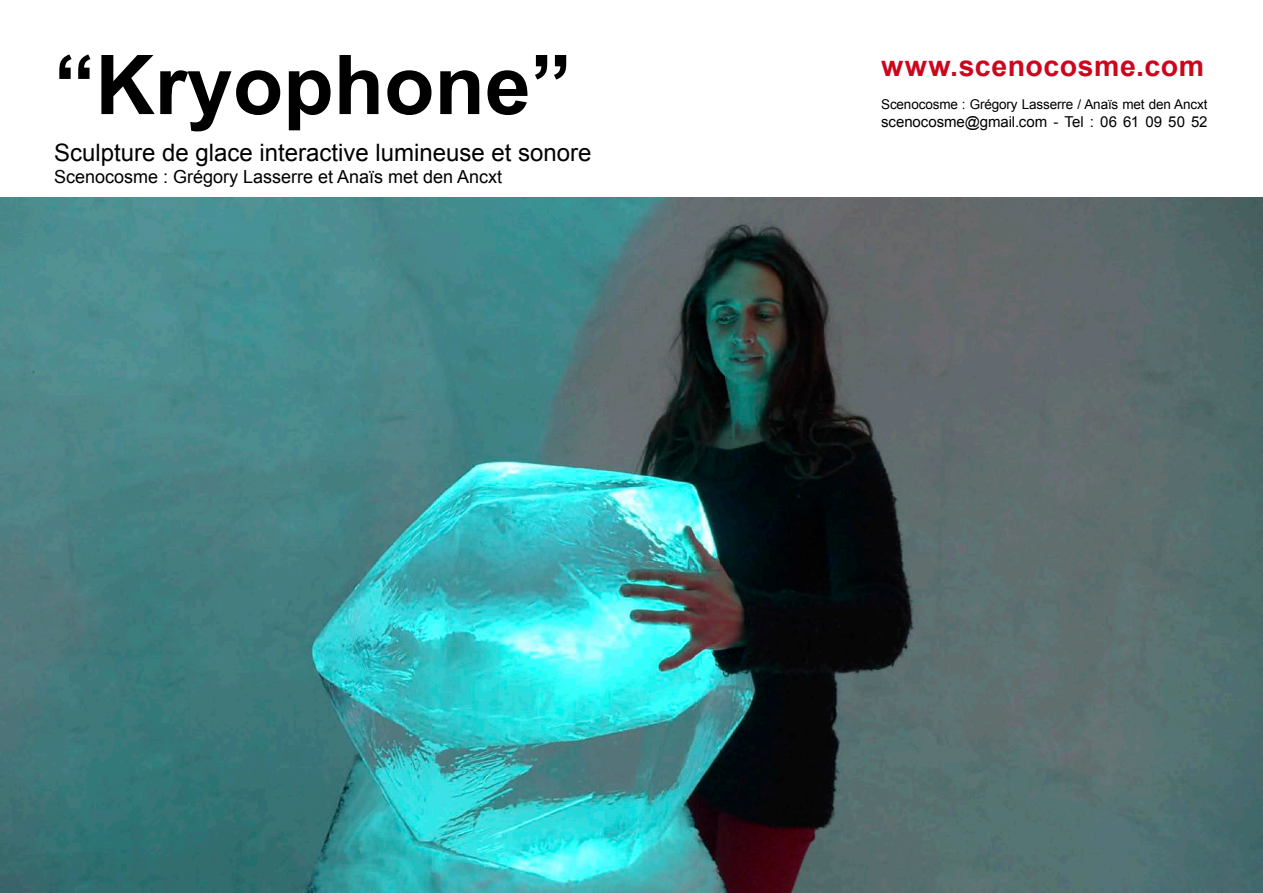
<style>
.page{position:relative;width:1263px;height:893px;background:#fff}
.page>*{position:absolute;margin:0;border:0;box-sizing:border-box;transform-origin:0 0}
.t1{font:700 82.5px "Arial";color:#000}
.t2{font:700 28.5px "Arial";letter-spacing:.02em;color:#cc071d}
.t3{font:24px "Arial";color:#000}
.t4{font:18px "Arial";color:#000}
.t5{font:15px "Arial";letter-spacing:-.005em;color:#000}
.t6{font:13.5px "Arial";letter-spacing:-.01em;color:#000}
</style>
<div class="page">
<img style="left:0;top:198px;width:1263px;height:695px">
<p class="t1" style="left:54px;top:30px;width:519px">“Kryophone”</p>
<p class="t3" style="left:54px;top:137px;width:539px">Sculpture de glace interactive lumineuse et sonore</p>
<p class="t4" style="left:54px;top:165px;width:450px">Scenocosme : Grégory Lasserre et Anaïs met den Ancxt</p>
<p class="t2" style="left:881px;top:47px;width:325px">www.scenocosme.com</p>
<p class="t6" style="left:881px;top:95px;width:328px">Scenocosme : Grégory Lasserre / Anaïs met den Ancxt</p>
<p class="t5" style="left:881px;top:112px;width:328px">scenocosme@gmail.com - Tel : 06 61 09 50 52</p>
</div>
